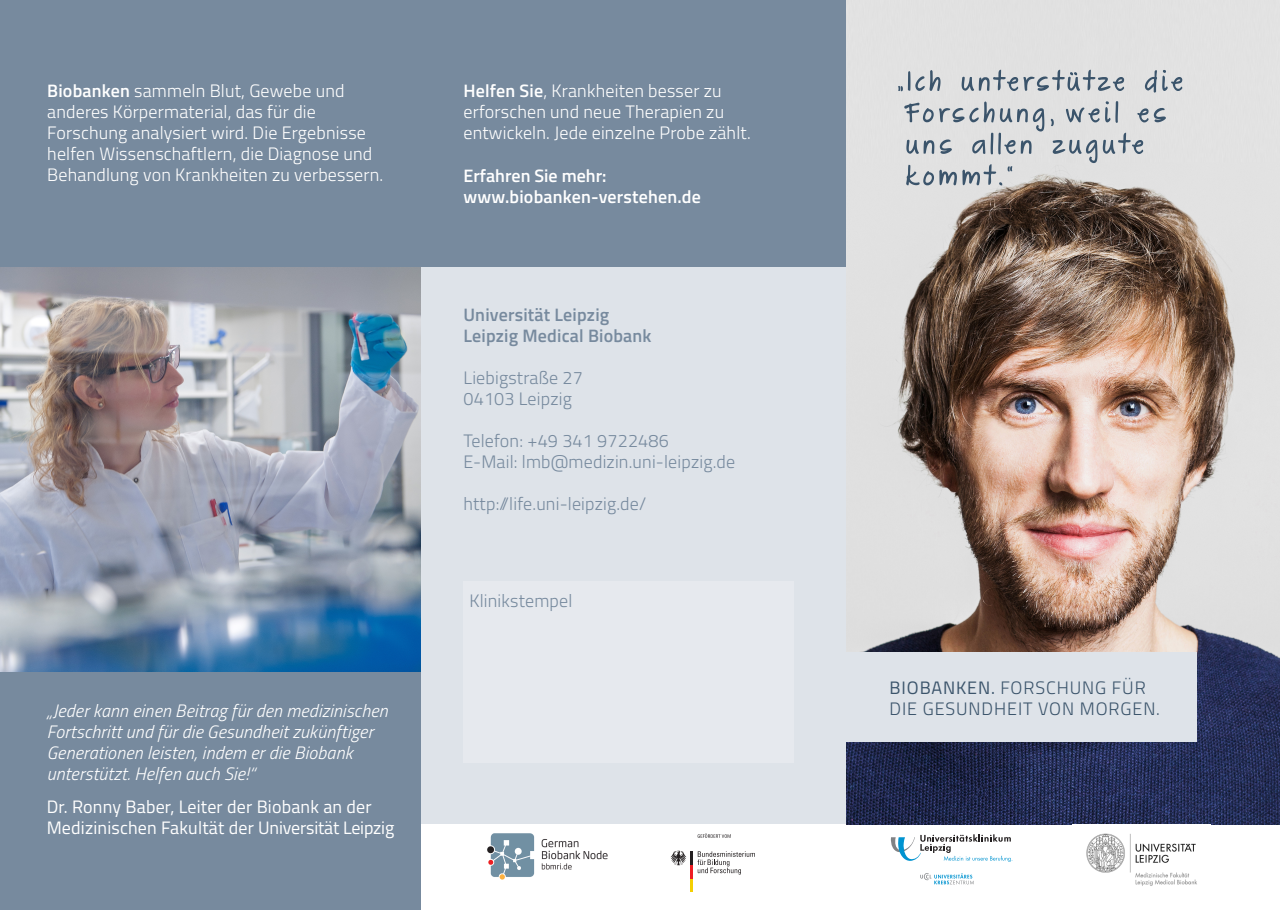
<style>
.page{position:relative;width:1280px;height:910px;background:#fff}
.page>*{position:absolute;margin:0;border:0;box-sizing:border-box;transform-origin:0 0}
.t1{font:300 18px/21px "Titillium Web";letter-spacing:.01em;color:#fff}
.t2{font:italic 300 18px "Titillium Web";letter-spacing:.01em;color:#fff}
.t3{font:300 18px "Titillium Web";letter-spacing:.01em;color:#778a9e}
.t4{font:18px/21px "Titillium Web";letter-spacing:.01em;color:#fff}
.t5{font:300 18px "Titillium Web";letter-spacing:.05em;color:#3b546b}
.t6{font:600 18px "Titillium Web";letter-spacing:.01em;color:#fff}
.t7{font:600 18px "Titillium Web";letter-spacing:.01em;color:#778a9e}
.s1{font-weight:600}
.s2{font-weight:400}
</style>
<div class="page">
<div style="left:421px;top:0;width:425px;height:268px;background:#778a9e"></div>
<div style="left:421px;top:268px;width:425px;height:556px;background:#dee3e9"></div>
<div style="left:0;top:0;width:421px;height:910px;background:#778a9e"></div>
<div style="left:463px;top:581px;width:331px;height:182px;background:#e6e9ee"></div>
<img style="left:846px;top:0;width:434px;height:824px">
<div style="left:845px;top:652px;width:351px;height:90px;background:#dee3e9"></div>
<img style="left:0;top:268px;width:421px;height:404px">
<svg style="left:904px;top:101px;width:262px;height:84px;background:#cacdcf"></svg>
<svg style="left:898px;top:70px;width:284px;height:23px;background:#c0c5c9"></svg>
<img style="left:487px;top:833px;width:121px;height:47px">
<hr style="left:690px;top:878px;width:3px;height:14px;background:#f4cf02">
<svg style="left:670px;top:851px;width:85px;height:27px"></svg>
<svg style="left:698px;top:833px;width:33px;height:5px"></svg>
<img style="left:1086px;top:833px;width:111px;height:53px">
<svg style="left:891px;top:834px;width:122px;height:28px"></svg>
<svg style="left:920px;top:873px;width:54px;height:11px"></svg>
<p class="t1" style="left:47px;top:79px;width:299px"><span class="s1">Biobanken</span> sammeln Blut, Gewebe und</p>
<p class="t1" style="left:47px;top:100px;width:270px">anderes Körpermaterial, das für die</p>
<p class="t1" style="left:47px;top:121px;width:337px">Forschung analysiert wird. Die Ergebnisse helfen Wissenschaftlern, die Diagnose und<br>Behandlung von Krankheiten zu verbessern.</p>
<p class="t1" style="left:463px;top:79px;width:260px"><span class="s1">Helfen Sie</span>, Krankheiten besser zu</p>
<p class="t1" style="left:463px;top:100px;width:262px">erforschen und neue Therapien zu</p>
<p class="t1" style="left:463px;top:121px;width:289px">entwickeln. Jede einzelne Probe zählt.</p>
<p class="t6" style="left:463px;top:162px;width:145px">Erfahren Sie mehr:</p>
<p class="t6" style="left:463px;top:183px;width:239px">www.biobanken-verstehen.de</p>
<p class="t7" style="left:463px;top:301px;width:147px">Universität Leipzig</p>
<p class="t7" style="left:463px;top:322px;width:190px">Leipzig Medical Biobank</p>
<p class="t3" style="left:463px;top:365px;width:121px">Liebigstraße 27</p>
<p class="t3" style="left:463px;top:386px;width:110px">04103 Leipzig</p>
<p class="t3" style="left:463px;top:428px;width:207px">Telefon: +49 341 9722486</p>
<p class="t3" style="left:463px;top:449px;width:273px">E-Mail: lmb@medizin.uni-leipzig.de</p>
<p class="t3" style="left:463px;top:491px;width:184px">http://life.uni-leipzig.de/</p>
<p class="t3" style="left:469px;top:588px;width:105px">Klinikstempel</p>
<p class="t5" style="left:889px;top:674px;width:258px"><span class="s2">BIOBANKEN.</span> FORSCHUNG FÜR</p>
<p class="t2" style="left:47px;top:697px;width:342px">„Jeder kann einen Beitrag für den medizinischen</p>
<p class="t5" style="left:889px;top:696px;width:272px">DIE GESUNDHEIT VON MORGEN.</p>
<p class="t2" style="left:47px;top:718px;width:328px">Fortschritt und für die Gesundheit zukünftiger</p>
<p class="t2" style="left:47px;top:739px;width:307px">Generationen leisten, indem er die Biobank</p>
<p class="t2" style="left:47px;top:760px;width:210px">unterstützt. Helfen auch Sie!“</p>
<p class="t4" style="left:47px;top:795px;width:349px">Dr. Ronny Baber, Leiter der Biobank an der<br>Medizinischen Fakultät der Universität Leipzig</p>
</div>
